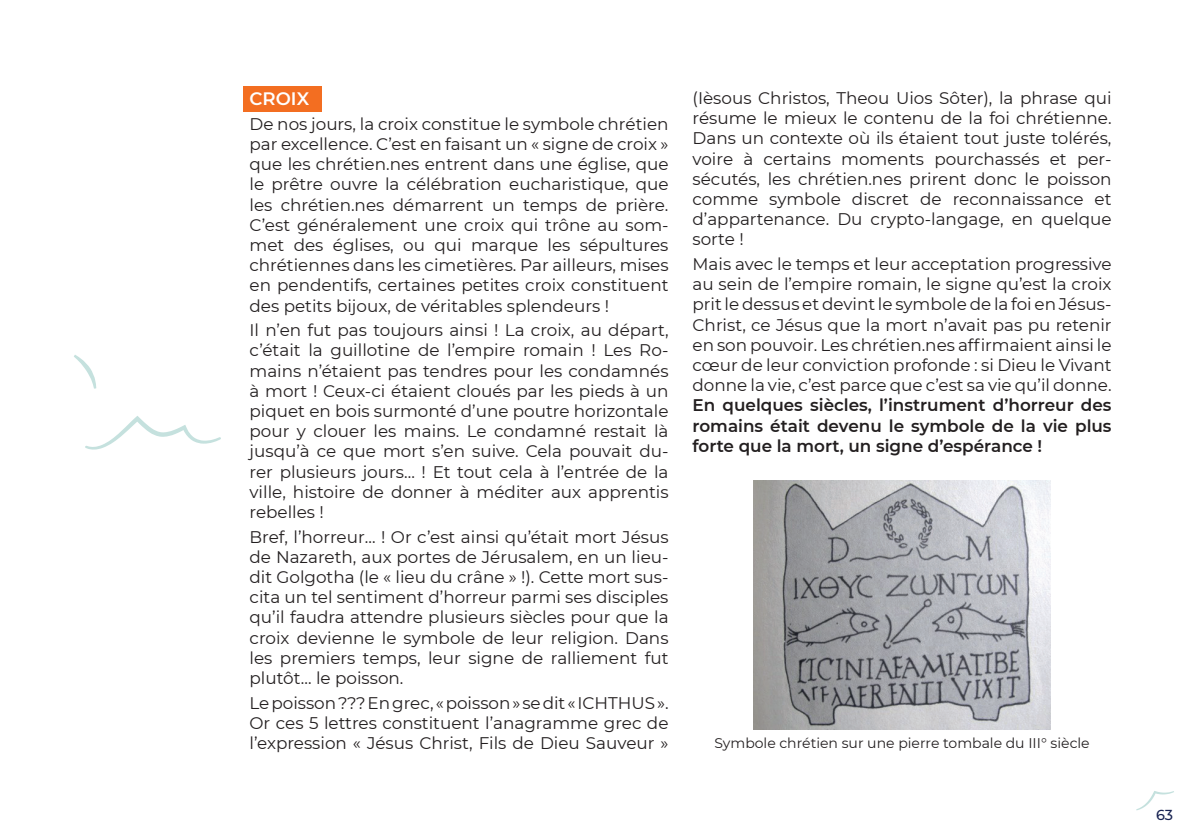
<style>
.page{position:relative;width:1191px;height:840px;background:#fff}
.page>*{position:absolute;margin:0;border:0;box-sizing:border-box;transform-origin:0 0}
.t1{font:600 18px "Montserrat";color:#fff}
.t2{font:16.8px/20.2px "Montserrat";color:#231f20;text-align:justify}
.t3{font:600 16.8px/20.2px "Montserrat";color:#231f20;text-align:justify}
.t4{font:500 14.4px "Montserrat";color:#182352}
.t5{font:14px "Montserrat";color:#231f20}
</style>
<div class="page">
<div style="left:243px;top:86px;width:79px;height:26px;background:#f36e21"></div>
<svg style="left:1136px;top:791px;width:38px;height:19px"></svg>
<img style="left:753px;top:480px;width:297px;height:249px">
<svg style="left:85px;top:416px;width:136px;height:33px"></svg>
<svg style="left:74px;top:355px;width:22px;height:33px"></svg>
<p class="t1" style="left:249px;top:86px;width:61px">CROIX</p>
<p class="t2" style="left:249px;top:113px;width:420px">De nos jours, la croix constitue le symbole chrétien par excellence. C’est en faisant un « signe de croix » que les chrétien.nes entrent dans une église, que le prêtre ouvre la célébration eucharistique, que les chrétien.nes démarrent un temps de prière.<br>C’est généralement une croix qui trône au som&shy;met des églises, ou qui marque les sépultures chrétiennes dans les cimetières. Par ailleurs, mises en pendentifs, certaines petites croix constituent des petits bijoux, de véritables splendeurs !</p>
<p class="t2" style="left:249px;top:319px;width:420px">Il n’en fut pas toujours ainsi ! La croix, au départ, c’était la guillotine de l’empire romain ! Les Ro&shy;mains n’étaient pas tendres pour les condamnés à mort ! Ceux-ci étaient cloués par les pieds à un piquet en bois surmonté d’une poutre horizontale pour y clouer les mains. Le condamné restait là jusqu’à ce que mort s’en suive. Cela pouvait du&shy;rer plusieurs jours… ! Et tout cela à l’entrée de la ville, histoire de donner à méditer aux apprentis rebelles !</p>
<p class="t2" style="left:249px;top:525px;width:420px">Bref, l’horreur… ! Or c’est ainsi qu’était mort Jésus de Nazareth, aux portes de Jérusalem, en un lieu&shy;dit Golgotha (le « lieu du crâne » !). Cette mort sus&shy;cita un tel sentiment d’horreur parmi ses disciples qu’il faudra attendre plusieurs siècles pour que la croix devienne le symbole de leur religion. Dans les premiers temps, leur signe de ralliement fut plutôt… le poisson.</p>
<p class="t2" style="left:249px;top:691px;width:420px">Le poisson ??? En grec, « poisson » se dit « ICHTHUS ».<br>Or ces 5 lettres constituent l’anagramme grec de l’expression « Jésus Christ, Fils de Dieu Sauveur »</p>
<p class="t2" style="left:692px;top:87px;width:420px">(Ièsous Christos, Theou Uios Sôter), la phrase qui résume le mieux le contenu de la foi chrétienne.<br>Dans un contexte où ils étaient tout juste tolérés, voire à certains moments pourchassés et per&shy;sécutés, les chrétien.nes prirent donc le poisson comme symbole discret de reconnaissance et d’appartenance. Du crypto-langage, en quelque sorte !</p>
<p class="t2" style="left:692px;top:253px;width:420px">Mais avec le temps et leur acceptation progressive au sein de l’empire romain, le signe qu’est la croix prit le dessus et devint le symbole de la foi en Jésus-Christ, ce Jésus que la mort n’avait pas pu retenir en son pouvoir. Les chrétien.nes affirmaient ainsi le cœur de leur conviction profonde : si Dieu le Vivant donne la vie, c’est parce que c’est sa vie qu’il donne.</p>
<p class="t3" style="left:692px;top:394px;width:420px">En quelques siècles, l’instrument d’horreur des romains était devenu le symbole de la vie plus forte que la mort, un signe d’espérance !</p>
<p class="t5" style="left:714px;top:732px;width:377px">Symbole chrétien sur une pierre tombale du III° siècle</p>
<p class="t4" style="left:1156px;top:804px;width:19px">63</p>
</div>
